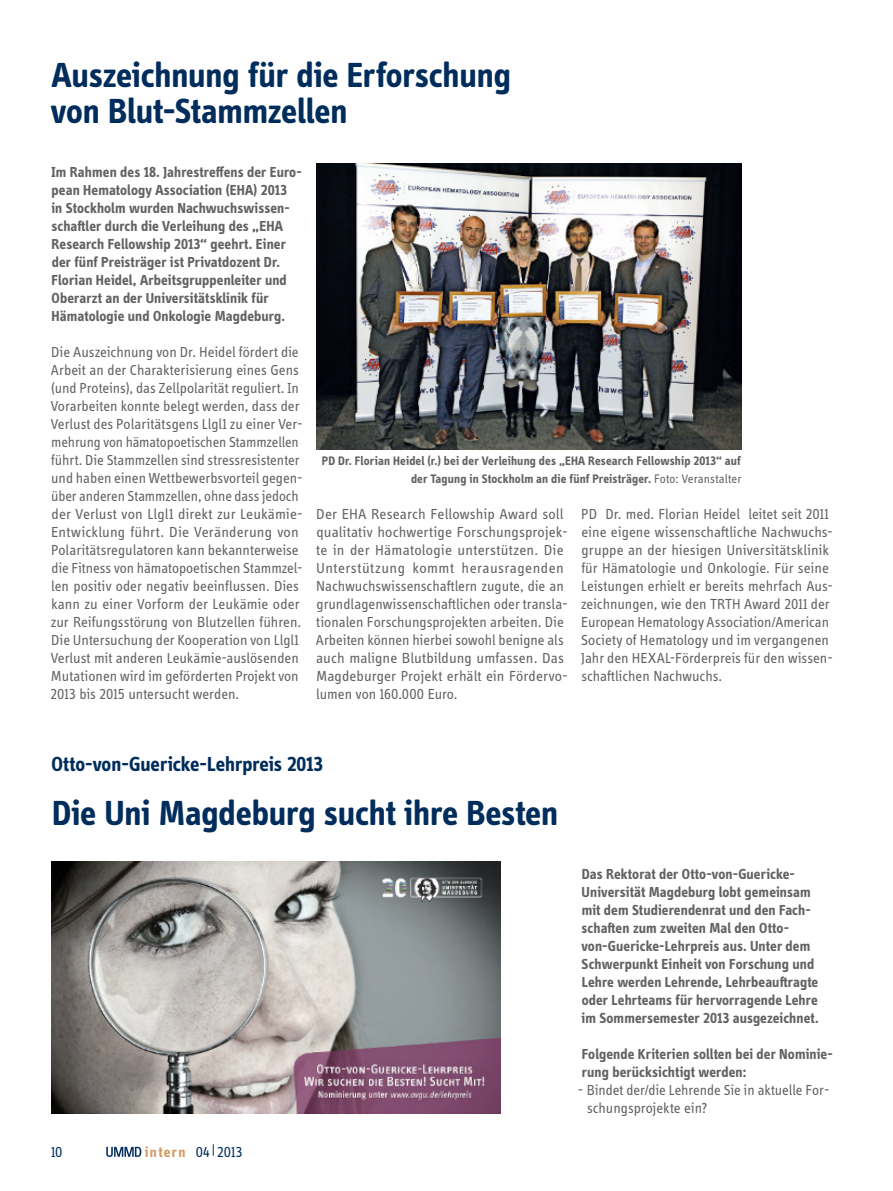
<style>
.page{position:relative;width:893px;height:1191px;background:#fff}
.page>*{position:absolute;margin:0;border:0;box-sizing:border-box;transform-origin:0 0}
.t1{font:700 36px/36px "Info Display OT";letter-spacing:-.005em;color:#002d5c}
.t2{font:700 21px "Info Display OT";color:#002d5c}
.t3{font:15px/18px "Info Display OT";color:#626262}
.t4{font:700 15px/18px "Info Display OT";letter-spacing:.005em;color:#626262}
.t5{font:15px "Info Display OT";color:#002d5c}
.t6{font:700 12.75px/18px "Info Display OT";letter-spacing:.015em;color:#626262;text-align:right}
.s1{font-weight:400}
.s2{font-weight:700;color:#d79862}
</style>
<div class="page">
<img style="left:316px;top:164px;width:425px;height:285px">
<img style="left:51px;top:861px;width:449px;height:252px">
<svg style="left:106px;top:1146px;width:35px;height:11px"></svg>
<h1 class="t1" style="left:51px;top:57px;width:462px">Auszeichnung für die Erforschung von Blut-Stammzellen</h1>
<p class="t4" style="left:51px;top:163px;width:252px">Im Rahmen des 18. Jahrestreffens der Euro&shy;pean Hematology Association (EHA) 2013<br>in Stockholm wurden Nachwuchswissen&shy;schaftler durch die Verleihung des „EHA Research Fellowship 2013“ geehrt. Einer der fünf Preisträger ist Privatdozent Dr.<br>Florian Heidel, Arbeitsgruppenleiter und Oberarzt an der Universitätsklinik für Hämatologie und Onkologie Magdeburg.</p>
<p class="t3" style="left:51px;top:343px;width:254px">Die Auszeichnung von Dr. Heidel fördert die Arbeit an der Charakterisierung eines Gens (und Proteins), das Zellpolarität reguliert. In Vorarbeiten konnte belegt werden, dass der Verlust des Polaritätsgens Llgl1 zu einer Ver&shy;mehrung von hämatopoetischen Stammzellen führt. Die Stammzellen sind stressresistenter und haben einen Wettbewerbsvorteil gegen&shy;über anderen Stammzellen, ohne dass jedoch der Verlust von Llgl1 direkt zur Leukämie-Entwicklung führt. Die Veränderung von Polaritätsregulatoren kann bekannterweise die Fitness von hämatopoetischen Stammzel&shy;len positiv oder negativ beeinflussen. Dies kann zu einer Vorform der Leukämie oder zur Reifungsstörung von Blutzellen führen.<br>Die Untersuchung der Kooperation von Llgl1<br>Verlust mit anderen Leukämie-auslösenden Mutationen wird im geförderten Projekt von 2013 bis 2015 untersucht werden.</p>
<p class="t6" style="left:322px;top:452px;width:421px">PD Dr. Florian Heidel (r.) bei der Verleihung des „EHA Research Fellowship 2013“ auf der Tagung in Stockholm an die fünf Preisträger. <span class="s1">Foto: Veranstalter</span></p>
<p class="t3" style="left:316px;top:505px;width:253px">Der EHA Research Fellowship Award soll qualitativ hochwertige Forschungsprojek&shy;te in der Hämatologie unterstützen. Die Unterstützung kommt herausragenden Nachwuchswissenschaftlern zugute, die an grundlagenwissenschaftlichen oder transla&shy;tionalen Forschungsprojekten arbeiten. Die Arbeiten können hierbei sowohl benigne als auch maligne Blutbildung umfassen. Das Magdeburger Projekt erhält ein Fördervo&shy;lumen von 160.000 Euro.</p>
<p class="t3" style="left:581px;top:505px;width:253px">PD Dr. med. Florian Heidel leitet seit 2011 eine eigene wissenschaftliche Nachwuchs&shy;gruppe an der hiesigen Universitätsklinik für Hämatologie und Onkologie. Für seine Leistungen erhielt er bereits mehrfach Aus&shy;zeichnungen, wie den TRTH Award 2011 der European Hematology Association/American Society of Hematology und im vergangenen Jahr den HEXAL-Förderpreis für den wissen&shy;schaftlichen Nachwuchs.</p>
<h2 class="t2" style="left:51px;top:751px;width:273px">Otto-von-Guericke-Lehrpreis 2013</h2>
<h1 class="t1" style="left:52px;top:795px;width:508px">Die Uni Magdeburg sucht ihre Besten</h1>
<p class="t5" style="left:51px;top:1143px;width:13px">10</p>
<p class="t5" style="left:145px;top:1143px;width:99px"><span class="s2">intern</span> 04|2013</p>
<p class="t4" style="left:581px;top:865px;width:239px">Das Rektorat der Otto-von-Guericke-Universität Magdeburg lobt gemeinsam mit dem Studierendenrat und den Fach&shy;schaften zum zweiten Mal den Otto&shy;von-Guericke-Lehrpreis aus. Unter dem Schwerpunkt Einheit von Forschung und Lehre werden Lehrende, Lehrbeauftragte oder Lehrteams für hervorragende Lehre im Sommersemester 2013 ausgezeichnet.</p>
<p class="t4" style="left:582px;top:1045px;width:253px">Folgende Kriterien sollten bei der Nominie&shy;rung berücksichtigt werden:</p>
<p class="t3" style="left:587px;top:1081px;width:244px;text-indent:-9px">- Bindet der/die Lehrende Sie in aktuelle For&shy;schungsprojekte ein?</p>
</div>
